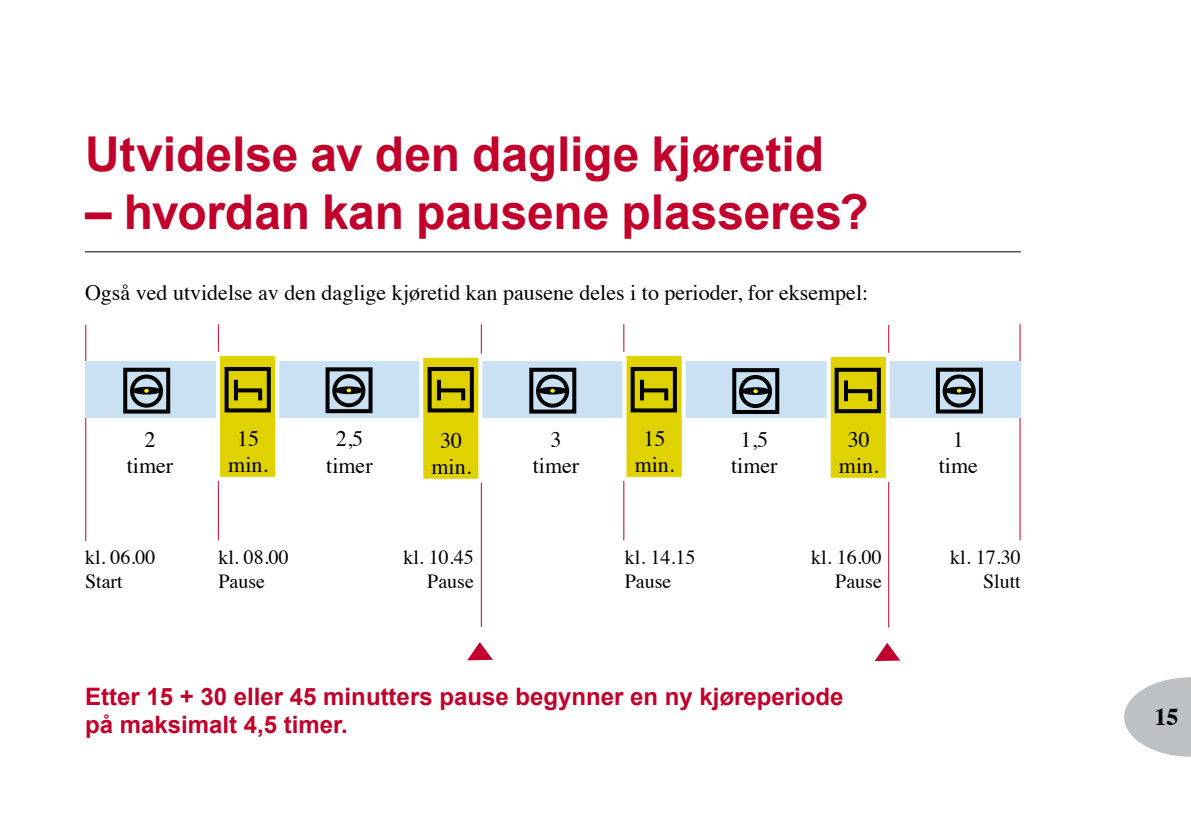
<style>
.page{position:relative;width:1191px;height:840px;background:#fff}
.page>*{position:absolute;margin:0;border:0;box-sizing:border-box;transform-origin:0 0}
.t1{font:700 48px "Arial";letter-spacing:-.005em;color:#c1002b}
.t2{font:700 24px/27px "Arial";color:#c1002b}
.t3{font:700 24px "Times";color:#000}
.t4{font:22px/26.4px "Times";color:#000;text-align:center}
.t5{font:20px/24px "Times";color:#000}
</style>
<div class="page">
<svg style="left:1124px;top:677px;width:67px;height:79px"></svg>
<hr style="left:85px;top:251px;width:935px;height:1px;background:#000">
<hr style="left:1019px;top:324px;width:1px;height:216px;background:#c1002b">
<hr style="left:888px;top:325px;width:1px;height:302px;background:#c1002b">
<svg style="left:875px;top:643px;width:25px;height:17px"></svg>
<hr style="left:623px;top:324px;width:1px;height:216px;background:#c1002b">
<hr style="left:481px;top:324px;width:1px;height:302px;background:#c1002b">
<svg style="left:468px;top:642px;width:25px;height:17px"></svg>
<hr style="left:218px;top:324px;width:1px;height:216px;background:#c1002b">
<hr style="left:85px;top:325px;width:1px;height:215px;background:#c1002b">
<div style="left:85px;top:361px;width:935px;height:56px;background:#c9e1f3"></div>
<div style="left:123px;top:367px;width:47px;height:46px;border:4px solid #000"></div>
<div style="left:130px;top:374px;width:33px;height:33px;border:4px solid #000;border-radius:50%"></div>
<svg style="left:132px;top:386px;width:29px;height:8px"></svg>
<svg style="left:144px;top:388px;width:5px;height:4px"></svg>
<div style="left:732px;top:368px;width:47px;height:46px;border:4px solid #000"></div>
<div style="left:739px;top:375px;width:33px;height:33px;border:4px solid #000;border-radius:50%"></div>
<div style="left:741px;top:387px;width:29px;height:8px;background:#000;border-radius:50%"></div>
<svg style="left:753px;top:389px;width:5px;height:4px"></svg>
<div style="left:529px;top:367px;width:47px;height:46px;border:4px solid #000"></div>
<div style="left:536px;top:374px;width:33px;height:33px;border:4px solid #000;border-radius:50%"></div>
<svg style="left:538px;top:386px;width:29px;height:8px"></svg>
<svg style="left:550px;top:388px;width:5px;height:4px"></svg>
<div style="left:325px;top:367px;width:47px;height:46px;border:4px solid #000"></div>
<div style="left:332px;top:374px;width:33px;height:33px;border:4px solid #000;border-radius:50%"></div>
<div style="left:334px;top:386px;width:30px;height:8px;background:#000;border-radius:50%"></div>
<svg style="left:346px;top:388px;width:5px;height:4px"></svg>
<div style="left:936px;top:367px;width:47px;height:46px;border:4px solid #000"></div>
<div style="left:942px;top:374px;width:33px;height:33px;border:4px solid #000;border-radius:50%"></div>
<svg style="left:944px;top:386px;width:30px;height:8px"></svg>
<svg style="left:956px;top:388px;width:5px;height:4px"></svg>
<div style="left:216px;top:351px;width:63px;height:129px;background:#dfd200;border:4px solid #fff"></div>
<div style="left:826px;top:352px;width:64px;height:129px;background:#dfd200;border:4px solid #fff"></div>
<div style="left:419px;top:353px;width:63px;height:129px;background:#dfd200;border:4px solid #fff"></div>
<div style="left:622px;top:351px;width:63px;height:129px;background:#dfd200;border:4px solid #fff"></div>
<div style="left:834px;top:367px;width:47px;height:46px;border:4px solid #000"></div>
<hr style="left:844px;top:380px;width:4px;height:21px;background:#000">
<svg style="left:848px;top:389px;width:24px;height:4px"></svg>
<svg style="left:868px;top:390px;width:4px;height:11px"></svg>
<div style="left:225px;top:367px;width:46px;height:45px;border:4px solid #000"></div>
<hr style="left:234px;top:379px;width:4px;height:21px;background:#000">
<svg style="left:238px;top:388px;width:24px;height:4px"></svg>
<svg style="left:258px;top:390px;width:4px;height:10px"></svg>
<div style="left:427px;top:367px;width:47px;height:45px;border:4px solid #000"></div>
<hr style="left:437px;top:379px;width:4px;height:21px;background:#000">
<svg style="left:441px;top:388px;width:24px;height:4px"></svg>
<svg style="left:461px;top:390px;width:4px;height:10px"></svg>
<div style="left:630px;top:367px;width:47px;height:45px;border:4px solid #000"></div>
<hr style="left:640px;top:379px;width:4px;height:21px;background:#000">
<svg style="left:644px;top:388px;width:24px;height:4px"></svg>
<svg style="left:664px;top:390px;width:4px;height:10px"></svg>
<h1 class="t1" style="left:85px;top:123px;width:740px">Utvidelse av den daglige kjøretid</h1>
<h1 class="t1" style="left:85px;top:180px;width:785px">– hvordan kan pausene plasseres?</h1>
<p class="t4" style="left:85px;top:277px;width:784px">Også ved utvidelse av den daglige kjøretid kan pausene deles i to perioder, for eksempel:</p>
<p class="t4" style="left:228px;top:423px;width:41px">15 min.</p>
<p class="t4" style="left:839px;top:424px;width:41px">30 min.</p>
<p class="t4" style="left:431px;top:425px;width:41px">30 min.</p>
<p class="t4" style="left:634px;top:423px;width:41px">15 min.</p>
<p class="t4" style="left:326px;top:423px;width:48px">2,5 timer</p>
<p class="t4" style="left:938px;top:424px;width:41px">1 time</p>
<p class="t4" style="left:533px;top:424px;width:48px">3 timer</p>
<p class="t4" style="left:127px;top:424px;width:48px">2 timer</p>
<p class="t4" style="left:731px;top:424px;width:48px">1,5 timer</p>
<p class="t5" style="left:85px;top:543px;width:72px">kl. 06.00<br>Start</p>
<p class="t5" style="left:218px;top:543px;width:72px">kl. 08.00<br>Pause</p>
<p class="t5" style="left:403px;top:543px;width:72px;text-align:right">kl. 10.45<br>Pause</p>
<p class="t5" style="left:625px;top:543px;width:72px">kl. 14.15<br>Pause</p>
<p class="t5" style="left:811px;top:543px;width:72px;text-align:right">kl. 16.00<br>Pause</p>
<p class="t5" style="left:950px;top:543px;width:72px;text-align:right">kl. 17.30<br>Slutt</p>
<p class="t2" style="left:85px;top:684px;width:760px">Etter 15 + 30 eller 45 minutters pause begynner en ny kjøreperiode på maksimalt 4,5 timer.</p>
<p class="t3" style="left:1154px;top:693px;width:25px">15</p>
</div>
